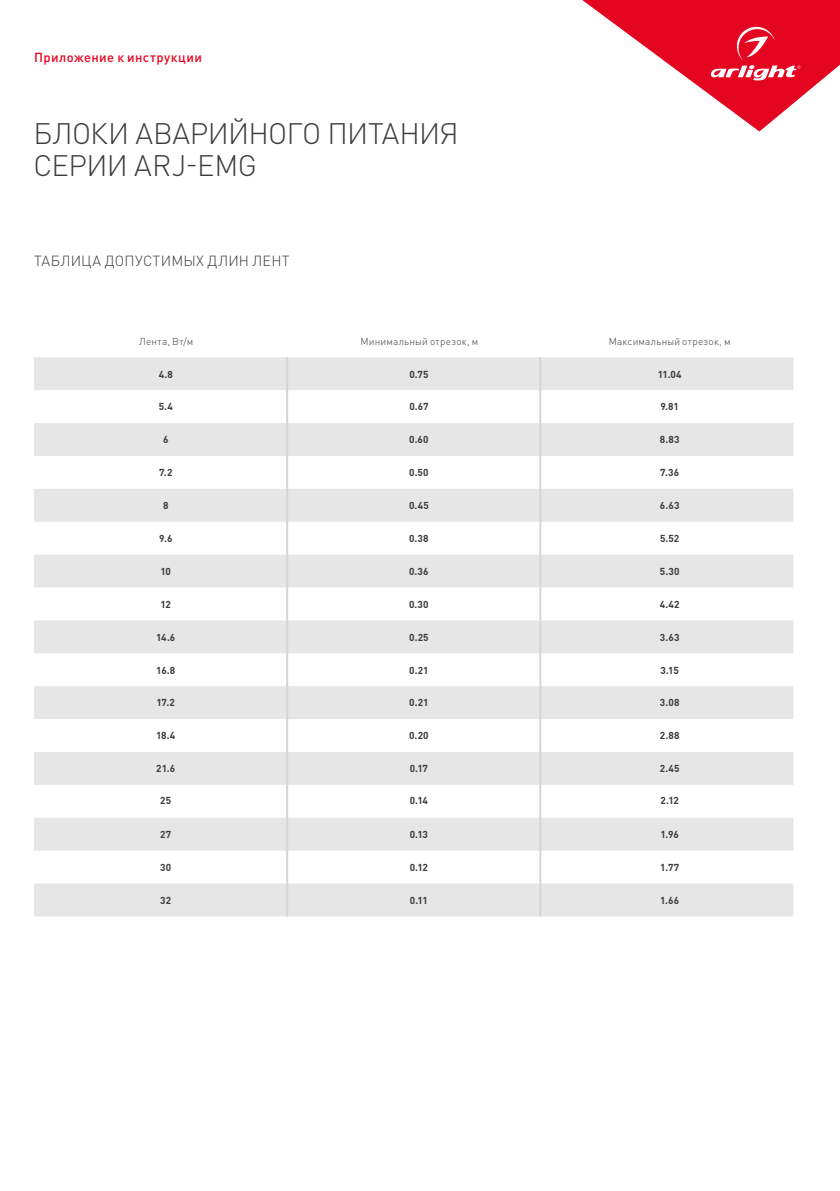
<style>
.page{position:relative;width:840px;height:1191px;background:#fff}
.page>*{position:absolute;margin:0;border:0;box-sizing:border-box;transform-origin:0 0}
.t1{font:300 29.2px/32px "DIN Pro";letter-spacing:-.025em;color:#3d3d3c}
.t2{font:300 14.4px "DIN Pro";letter-spacing:.015em;color:#3c3c3b}
.t3{font:500 13px "DIN Pro";letter-spacing:.03em;color:#e40521}
.t4{font:700 10px "DIN Pro";letter-spacing:.005em;color:#3c3c3b}
.t5{font:300 10px "DIN Pro";letter-spacing:.02em;color:#3c3c3b}
</style>
<div class="page">
<svg style="left:582px;top:0;width:257px;height:131px"></svg>
<svg style="left:34px;top:357px;width:759px;height:559px;fill:#e6e6e6"></svg>
<hr style="left:286px;top:357px;width:2px;height:33px;background:#d5d5d5">
<hr style="left:539px;top:357px;width:2px;height:33px;background:#d5d5d5">
<hr style="left:286px;top:390px;width:2px;height:33px;background:#d5d5d5">
<hr style="left:539px;top:390px;width:2px;height:33px;background:#d5d5d5">
<hr style="left:286px;top:423px;width:2px;height:33px;background:#d5d5d5">
<hr style="left:539px;top:423px;width:2px;height:33px;background:#d5d5d5">
<hr style="left:286px;top:456px;width:2px;height:33px;background:#d5d5d5">
<hr style="left:539px;top:456px;width:2px;height:33px;background:#d5d5d5">
<hr style="left:286px;top:489px;width:2px;height:33px;background:#d5d5d5">
<hr style="left:539px;top:489px;width:2px;height:33px;background:#d5d5d5">
<hr style="left:286px;top:522px;width:2px;height:32px;background:#d5d5d5">
<hr style="left:539px;top:522px;width:2px;height:32px;background:#d5d5d5">
<hr style="left:286px;top:554px;width:2px;height:33px;background:#d5d5d5">
<hr style="left:539px;top:554px;width:2px;height:33px;background:#d5d5d5">
<hr style="left:286px;top:587px;width:2px;height:33px;background:#d5d5d5">
<hr style="left:539px;top:587px;width:2px;height:33px;background:#d5d5d5">
<hr style="left:286px;top:620px;width:2px;height:33px;background:#d5d5d5">
<hr style="left:539px;top:620px;width:2px;height:33px;background:#d5d5d5">
<hr style="left:286px;top:653px;width:2px;height:33px;background:#d5d5d5">
<hr style="left:539px;top:653px;width:2px;height:33px;background:#d5d5d5">
<hr style="left:286px;top:686px;width:2px;height:33px;background:#d5d5d5">
<hr style="left:539px;top:686px;width:2px;height:33px;background:#d5d5d5">
<hr style="left:286px;top:719px;width:2px;height:33px;background:#d5d5d5">
<hr style="left:539px;top:719px;width:2px;height:33px;background:#d5d5d5">
<hr style="left:286px;top:752px;width:2px;height:33px;background:#d5d5d5">
<hr style="left:539px;top:752px;width:2px;height:33px;background:#d5d5d5">
<hr style="left:286px;top:785px;width:2px;height:32px;background:#d5d5d5">
<hr style="left:539px;top:785px;width:2px;height:32px;background:#d5d5d5">
<hr style="left:286px;top:817px;width:2px;height:33px;background:#d5d5d5">
<hr style="left:539px;top:817px;width:2px;height:33px;background:#d5d5d5">
<hr style="left:286px;top:850px;width:2px;height:33px;background:#d5d5d5">
<hr style="left:539px;top:850px;width:2px;height:33px;background:#d5d5d5">
<hr style="left:286px;top:883px;width:2px;height:33px;background:#d5d5d5">
<hr style="left:539px;top:883px;width:2px;height:33px;background:#d5d5d5">
<h3 class="t3" style="left:34px;top:49px;width:169px">Приложение к инструкции</h3>
<h1 class="t1" style="left:34px;top:116px;width:426px">БЛОКИ АВАРИЙНОГО ПИТАНИЯ<br>СЕРИИ ARJ-EMG</h1>
<h2 class="t2" style="left:34px;top:251px;width:257px">ТАБЛИЦА ДОПУСТИМЫХ ДЛИН ЛЕНТ</h2>
<p class="t5" style="left:139px;top:334px;width:56px">Лента, Вт/м</p>
<p class="t5" style="left:360px;top:334px;width:119px">Минимальный отрезок, м</p>
<p class="t5" style="left:608px;top:334px;width:123px">Максимальный отрезок, м</p>
<p class="t4" style="left:159px;top:367px;width:16px">4.8</p>
<p class="t4" style="left:409px;top:367px;width:21px">0.75</p>
<p class="t4" style="left:657px;top:367px;width:25px">11.04</p>
<p class="t4" style="left:159px;top:400px;width:16px">5.4</p>
<p class="t4" style="left:409px;top:400px;width:21px">0.67</p>
<p class="t4" style="left:660px;top:400px;width:20px">9.81</p>
<p class="t4" style="left:163px;top:433px;width:7px">6</p>
<p class="t4" style="left:409px;top:433px;width:21px">0.60</p>
<p class="t4" style="left:659px;top:433px;width:21px">8.83</p>
<p class="t4" style="left:159px;top:466px;width:15px">7.2</p>
<p class="t4" style="left:409px;top:466px;width:21px">0.50</p>
<p class="t4" style="left:660px;top:466px;width:20px">7.36</p>
<p class="t4" style="left:163px;top:498px;width:7px">8</p>
<p class="t4" style="left:409px;top:498px;width:21px">0.45</p>
<p class="t4" style="left:659px;top:498px;width:21px">6.63</p>
<p class="t4" style="left:159px;top:531px;width:15px">9.6</p>
<p class="t4" style="left:409px;top:531px;width:21px">0.38</p>
<p class="t4" style="left:659px;top:531px;width:21px">5.52</p>
<p class="t4" style="left:160px;top:564px;width:12px">10</p>
<p class="t4" style="left:409px;top:564px;width:21px">0.36</p>
<p class="t4" style="left:659px;top:564px;width:21px">5.30</p>
<p class="t4" style="left:160px;top:597px;width:12px">12</p>
<p class="t4" style="left:409px;top:597px;width:21px">0.30</p>
<p class="t4" style="left:659px;top:597px;width:21px">4.42</p>
<p class="t4" style="left:156px;top:630px;width:21px">14.6</p>
<p class="t4" style="left:409px;top:630px;width:21px">0.25</p>
<p class="t4" style="left:659px;top:630px;width:21px">3.63</p>
<p class="t4" style="left:156px;top:663px;width:21px">16.8</p>
<p class="t4" style="left:409px;top:663px;width:21px">0.21</p>
<p class="t4" style="left:660px;top:663px;width:20px">3.15</p>
<p class="t4" style="left:156px;top:696px;width:20px">17.2</p>
<p class="t4" style="left:409px;top:696px;width:21px">0.21</p>
<p class="t4" style="left:659px;top:696px;width:21px">3.08</p>
<p class="t4" style="left:156px;top:729px;width:21px">18.4</p>
<p class="t4" style="left:409px;top:729px;width:21px">0.20</p>
<p class="t4" style="left:659px;top:729px;width:21px">2.88</p>
<p class="t4" style="left:156px;top:762px;width:20px">21.6</p>
<p class="t4" style="left:409px;top:762px;width:20px">0.17</p>
<p class="t4" style="left:659px;top:762px;width:21px">2.45</p>
<p class="t4" style="left:160px;top:793px;width:12px">25</p>
<p class="t4" style="left:409px;top:793px;width:20px">0.14</p>
<p class="t4" style="left:660px;top:793px;width:20px">2.12</p>
<p class="t4" style="left:160px;top:827px;width:13px">27</p>
<p class="t4" style="left:409px;top:827px;width:20px">0.13</p>
<p class="t4" style="left:660px;top:827px;width:20px">1.96</p>
<p class="t4" style="left:160px;top:860px;width:13px">30</p>
<p class="t4" style="left:409px;top:860px;width:20px">0.12</p>
<p class="t4" style="left:660px;top:860px;width:20px">1.77</p>
<p class="t4" style="left:160px;top:893px;width:12px">32</p>
<p class="t4" style="left:409px;top:893px;width:19px">0.11</p>
<p class="t4" style="left:659px;top:893px;width:21px">1.66</p>
</div>
